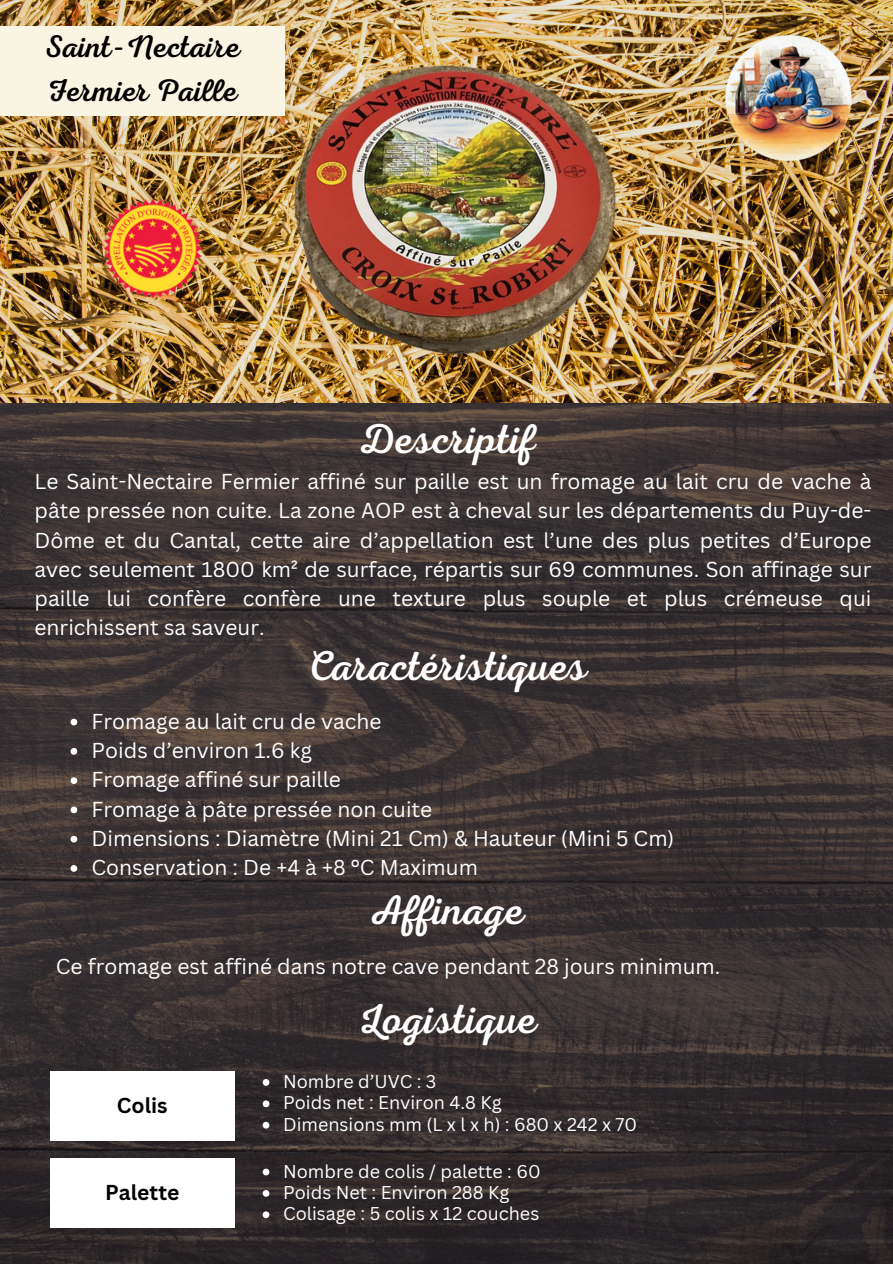
<style>
.page{position:relative;width:893px;height:1264px;background:#fff}
.page>*{position:absolute;margin:0;border:0;box-sizing:border-box;transform-origin:0 0}
.t1{font:42px "RTL Adam Script Regular";color:#fff}
.t2{font:31.5px/43.8px "RTL Adam Script Regular";color:#000}
.t3{font:21px/29.2px "Canva Sans";color:#fff;text-align:justify}
.t4{font:700 21px "Canva Sans";color:#000}
.t5{font:18px "Canva Sans";color:#fff}
</style>
<div class="page">
<img style="left:0;top:402px;width:892px;height:861px">
<img style="left:0;top:0;width:892px;height:402px">
<img style="left:719px;top:28px;width:139px;height:140px">
<div style="left:0;top:26px;width:284px;height:90px;background:#faf4e3"></div>
<img style="left:92px;top:188px;width:122px;height:121px">
<img style="left:269px;top:40px;width:367px;height:327px">
<div style="left:50px;top:1071px;width:184px;height:70px;background:#fff"></div>
<svg style="left:70px;top:718px;width:7px;height:7px"></svg>
<svg style="left:70px;top:748px;width:7px;height:6px"></svg>
<svg style="left:70px;top:777px;width:7px;height:7px"></svg>
<svg style="left:70px;top:806px;width:7px;height:7px"></svg>
<svg style="left:70px;top:835px;width:7px;height:7px"></svg>
<svg style="left:70px;top:865px;width:7px;height:6px"></svg>
<div style="left:50px;top:1157px;width:184px;height:70px;background:#fff"></div>
<svg style="left:263px;top:1079px;width:6px;height:6px"></svg>
<svg style="left:263px;top:1100px;width:6px;height:7px"></svg>
<svg style="left:263px;top:1121px;width:6px;height:7px"></svg>
<svg style="left:263px;top:1168px;width:6px;height:7px"></svg>
<svg style="left:263px;top:1189px;width:6px;height:7px"></svg>
<svg style="left:263px;top:1211px;width:6px;height:7px"></svg>
<p class="t2" style="left:44px;top:26px;width:197px">Saint-Nectaire<br>Fermier Paille</p>
<p class="t1" style="left:358px;top:415px;width:179px">Descriptif</p>
<p class="t3" style="left:35px;top:466px;width:838px">Le Saint-Nectaire Fermier affiné sur paille est un fromage au lait cru de vache à pâte pressée non cuite. La zone AOP est à cheval sur les départements du Puy-de-Dôme et du Cantal, cette aire d’appellation est l’une des plus petites d’Europe avec seulement 1800 km² de surface, répartis sur 69 communes. Son affinage sur paille lui confère confère une texture plus souple et plus crémeuse qui enrichissent sa saveur.</p>
<p class="t1" style="left:306px;top:642px;width:283px">Caractéristiques</p>
<p class="t3" style="left:92px;top:706px;width:291px">Fromage au lait cru de vache</p>
<p class="t3" style="left:92px;top:735px;width:222px">Poids d’environ 1.6 kg</p>
<p class="t3" style="left:92px;top:764px;width:251px">Fromage affiné sur paille</p>
<p class="t3" style="left:92px;top:793px;width:342px">Fromage à pâte pressée non cuite</p>
<p class="t3" style="left:92px;top:823px;width:584px">Dimensions : Diamètre (Mini 21 Cm) &amp; Hauteur (Mini 5 Cm)</p>
<p class="t3" style="left:92px;top:852px;width:388px">Conservation : De +4 à +8 °C Maximum</p>
<p class="t1" style="left:369px;top:885px;width:156px">Affinage</p>
<p class="t3" style="left:56px;top:950px;width:666px">Ce fromage est affiné dans notre cave pendant 28 jours minimum.</p>
<p class="t1" style="left:358px;top:994px;width:180px">Logistique</p>
<p class="t4" style="left:117px;top:1090px;width:52px">Colis</p>
<p class="t4" style="left:105px;top:1177px;width:76px">Palette</p>
<p class="t5" style="left:283px;top:1068px;width:155px">Nombre d’UVC : 3</p>
<p class="t5" style="left:283px;top:1090px;width:220px">Poids net : Environ 4.8 Kg</p>
<p class="t5" style="left:283px;top:1111px;width:355px">Dimensions mm (L x l x h) : 680 x 242 x 70</p>
<p class="t5" style="left:283px;top:1158px;width:259px">Nombre de colis / palette : 60</p>
<p class="t5" style="left:283px;top:1179px;width:228px">Poids Net : Environ 288 Kg</p>
<p class="t5" style="left:283px;top:1201px;width:257px">Colisage : 5 colis x 12 couches</p>
</div>
